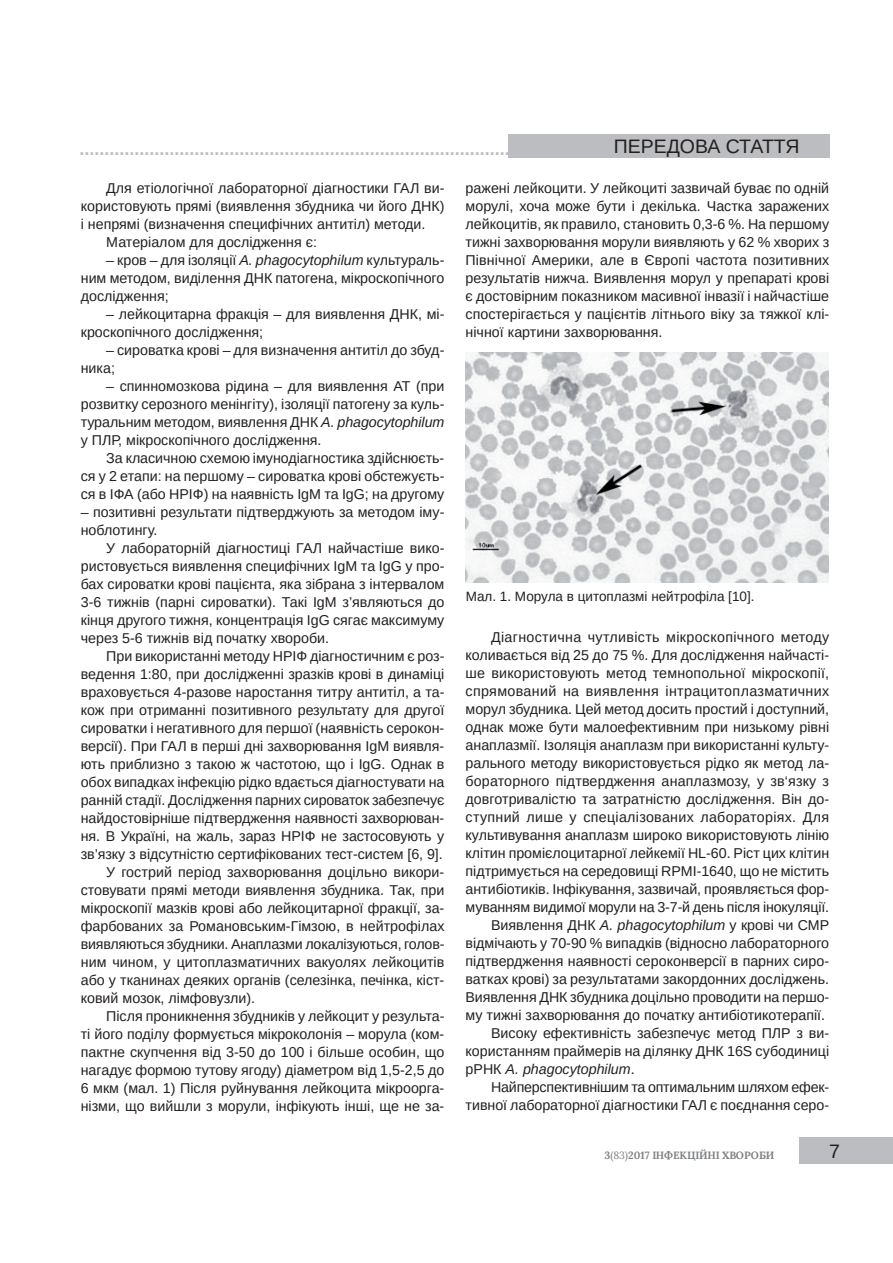
<style>
.page{position:relative;width:893px;height:1263px;background:#fff}
.page>*{position:absolute;margin:0;border:0;box-sizing:border-box;transform-origin:0 0}
.t1{font:19.5px "Arimo";color:#231f20}
.t2{font:700 18px "Arimo";color:#bcbdc0}
.t3{font:14.25px/18px "Arimo";color:#231f20;text-align:justify}
.t4{font:14.25px "Arimo";letter-spacing:.025em;color:#231f20}
.t5{font:14.25px "Arimo";letter-spacing:.02em;color:#231f20}
.t6{font:italic 14.25px "Arimo";color:#231f20}
.t7{font:13.5px "Arimo";color:#231f20}
.t8{font:700 10.5px "Lora";color:#808285}
.s1{font-style:italic}
.s2{font-style:normal}
.s3{font-weight:400}
</style>
<div class="page">
<div style="left:508px;top:134px;width:321px;height:23px;background:#bcbdc0"></div>
<div style="left:799px;top:1137px;width:94px;height:27px;background:#bcbdc0"></div>
<img style="left:466px;top:353px;width:363px;height:230px">
<p class="t2" style="left:79px;top:137px;width:432px">......................................................................................</p>
<h1 class="t1" style="left:614px;top:134px;width:187px">передова стаття</h1>
<p class="t3" style="left:106px;top:179px;width:340px">Для етіологічної лабораторної діагностики ГАЛ ви-</p>
<p class="t3" style="left:81px;top:197px;width:365px">користовують прямі (виявлення збудника чи його ДНК)</p>
<p class="t3" style="left:81px;top:215px;width:346px">і непрямі (визначення специфічних антитіл) методи.</p>
<p class="t3" style="left:106px;top:233px;width:212px">Матеріалом для дослідження є:</p>
<p class="t3" style="left:81px;top:251px;width:365px;text-indent:26px">– кров – для ізоляції <span class="s1">A. phagocytophilum</span> культураль&shy;ним методом, виділення ДНК патогена, мікроскопічного дослідження;</p>
<p class="t3" style="left:81px;top:305px;width:365px;text-indent:25px">– лейкоцитарна фракція – для виявлення ДНК, мі&shy;кроскопічного дослідження;</p>
<p class="t3" style="left:81px;top:341px;width:365px;text-indent:26px">– сироватка крові – для визначення антитіл до збуд&shy;ника;</p>
<p class="t3" style="left:81px;top:377px;width:365px;text-indent:25px">– спинномозкова рідина – для виявлення АТ (при розвитку серозного менінгіту), ізоляції патогену за куль&shy;туральним методом, виявлення ДНК <span class="s1">A. phagocytophilum </span>у ПЛР, мікроскопічного дослідження.</p>
<p class="t3" style="left:81px;top:449px;width:365px;text-indent:25px">За класичною схемою імунодіагностика здійснюєть&shy;ся у 2 етапи: на першому – сироватка крові обстежуєть&shy;ся в ІФА (або НРІФ) на наявність IgМ та IgG; на другому</p>
<p class="t3" style="left:81px;top:503px;width:365px">– позитивні результати підтверджують за методом іму&shy;ноблотингу.</p>
<p class="t3" style="left:81px;top:539px;width:365px;text-indent:25px">У лабораторній діагностиці ГАЛ найчастіше вико&shy;ристовується виявлення специфічних IgМ та IgG у про&shy;бах сироватки крові пацієнта, яка зібрана з інтервалом 3-6 тижнів (парні сироватки). Такі IgМ з’являються до кінця другого тижня, концентрація IgG сягає максимуму через 5-6 тижнів від початку хвороби.</p>
<p class="t3" style="left:106px;top:647px;width:340px">При використанні методу НРІФ діагностичним є роз-</p>
<p class="t3" style="left:81px;top:665px;width:365px">ведення 1:80, при дослідженні зразків крові в динаміці</p>
<p class="t3" style="left:81px;top:683px;width:365px">враховується 4-разове наростання титру антитіл, а та-</p>
<p class="t3" style="left:81px;top:701px;width:365px">кож при отриманні позитивного результату для другої</p>
<p class="t3" style="left:81px;top:719px;width:365px">сироватки і негативного для першої (наявність серокон-</p>
<p class="t3" style="left:81px;top:737px;width:365px">версії). При ГАЛ в перші дні захворювання IgМ виявля-</p>
<p class="t3" style="left:81px;top:755px;width:365px">ють приблизно з такою ж частотою, що і IgG. Однак в</p>
<p class="t3" style="left:81px;top:773px;width:365px">обох випадках інфекцію рідко вдається діагностувати на</p>
<p class="t3" style="left:81px;top:791px;width:365px">ранній стадії. Дослідження парних сироваток забезпечує</p>
<p class="t3" style="left:81px;top:809px;width:365px">найдостовірніше підтвердження наявності захворюван-</p>
<p class="t3" style="left:81px;top:827px;width:365px">ня. В Україні, на жаль, зараз НРІФ не застосовують у</p>
<p class="t3" style="left:81px;top:845px;width:363px">зв’язку з відсутністю сертифікованих тест-систем [6, 9].</p>
<p class="t3" style="left:106px;top:863px;width:338px">У гострий період захворювання доцільно викори-</p>
<p class="t3" style="left:81px;top:881px;width:365px">стовувати прямі методи виявлення збудника. Так, при</p>
<p class="t3" style="left:81px;top:899px;width:365px">мікроскопії мазків крові або лейкоцитарної фракції, за-</p>
<p class="t3" style="left:81px;top:917px;width:365px">фарбованих за Романовським-Гімзою, в нейтрофілах</p>
<p class="t3" style="left:81px;top:935px;width:364px">виявляються збудники. Анаплазми локалізуються, голов-</p>
<p class="t3" style="left:81px;top:953px;width:365px">ним чином, у цитоплазматичних вакуолях лейкоцитів</p>
<p class="t3" style="left:81px;top:971px;width:365px">або у тканинах деяких органів (селезінка, печінка, кіст-</p>
<p class="t3" style="left:81px;top:989px;width:176px">ковий мозок, лімфовузли).</p>
<p class="t3" style="left:106px;top:1007px;width:340px">Після проникнення збудників у лейкоцит у результа-</p>
<p class="t3" style="left:81px;top:1025px;width:365px">ті його поділу формується мікроколонія – морула (ком-</p>
<p class="t3" style="left:81px;top:1043px;width:365px">пактне скупчення від 3-50 до 100 і більше особин, що</p>
<p class="t3" style="left:81px;top:1061px;width:365px">нагадує формою тутову ягоду) діаметром від 1,5-2,5 до</p>
<p class="t3" style="left:81px;top:1079px;width:365px">6 мкм (мал. 1) Після руйнування лейкоцита мікроорга-</p>
<p class="t3" style="left:81px;top:1097px;width:365px">нізми, що вийшли з морули, інфікують інші, ще не за-</p>
<p class="t3" style="left:466px;top:179px;width:365px">ражені лейкоцити. У лейкоциті зазвичай буває по одній морулі, хоча може бути і декілька. Частка заражених лейкоцитів, як правило, становить 0,3-6 %. На першому тижні захворювання морули виявляють у 62 % хворих з Північної Америки, але в Європі частота позитивних результатів нижча. Виявлення морул у препараті крові є достовірним показником масивної інвазії і найчастіше спостерігається у пацієнтів літнього віку за тяжкої клі&shy;нічної картини захворювання.</p>
<p class="t7" style="left:466px;top:588px;width:290px">Мал. 1. Морула в цитоплазмі нейтрофіла [10].</p>
<p class="t4" style="left:491px;top:628px;width:340px">Діагностична чутливість мікроскопічного методу</p>
<p class="t3" style="left:466px;top:646px;width:365px">коливається від 25 до 75 %. Для дослідження найчасті-</p>
<p class="t3" style="left:466px;top:664px;width:365px">ше використовують метод темнопольної мікроскопії,</p>
<p class="t4" style="left:466px;top:682px;width:365px">спрямований на виявлення інтрацитоплазматичних</p>
<p class="t3" style="left:466px;top:700px;width:365px">морул збудника. Цей метод досить простий і доступний,</p>
<p class="t3" style="left:466px;top:718px;width:365px">однак може бути малоефективним при низькому рівні</p>
<p class="t3" style="left:466px;top:736px;width:365px">анаплазмії. Ізоляція анаплазм при використанні культу-</p>
<p class="t3" style="left:466px;top:754px;width:365px">рального методу використовується рідко як метод ла-</p>
<p class="t3" style="left:466px;top:772px;width:365px">бораторного підтвердження анаплазмозу, у зв‘язку з</p>
<p class="t3" style="left:466px;top:790px;width:365px">довготривалістю та затратністю дослідження. Він до-</p>
<p class="t5" style="left:466px;top:808px;width:365px">ступний лише у спеціалізованих лабораторіях. Для</p>
<p class="t3" style="left:466px;top:826px;width:365px">культивування анаплазм широко використовують лінію</p>
<p class="t3" style="left:466px;top:844px;width:365px">клітин промієлоцитарної лейкемії НL-60. Ріст цих клітин</p>
<p class="t3" style="left:466px;top:862px;width:365px">підтримується на середовищі RPMI-1640, що не містить</p>
<p class="t3" style="left:466px;top:880px;width:365px">антибіотиків. Інфікування, зазвичай, проявляється фор-</p>
<p class="t3" style="left:466px;top:898px;width:365px">муванням видимої морули на 3-7-й день після інокуляції.</p>
<p class="t3" style="left:491px;top:916px;width:340px">Виявлення ДНК <span class="s1">A. phagocytophilum</span> у крові чи СМР</p>
<p class="t3" style="left:466px;top:934px;width:365px">відмічають у 70-90 % випадків (відносно лабораторного</p>
<p class="t3" style="left:466px;top:952px;width:365px">підтвердження наявності сероконверсії в парних сиро-</p>
<p class="t3" style="left:466px;top:970px;width:365px">ватках крові) за результатами закордонних досліджень.</p>
<p class="t3" style="left:466px;top:988px;width:365px">Виявлення ДНК збудника доцільно проводити на першо-</p>
<p class="t3" style="left:466px;top:1006px;width:361px">му тижні захворювання до початку антибіотикотерапії.</p>
<p class="t3" style="left:491px;top:1024px;width:340px">Високу ефективність забезпечує метод ПЛР з ви-</p>
<p class="t3" style="left:466px;top:1042px;width:365px">користанням праймерів на ділянку ДНК 16S субодиниці</p>
<p class="t6" style="left:466px;top:1059px;width:171px"><span class="s2">рРНК</span> A. phagocytophilum<span class="s2">.</span></p>
<p class="t3" style="left:491px;top:1078px;width:340px">Найперспективнішим та оптимальним шляхом ефек-</p>
<p class="t3" style="left:466px;top:1096px;width:365px">тивної лабораторної діагностики ГАЛ є поєднання серо-</p>
<p class="t8" style="left:604px;top:1149px;width:171px">3<span class="s3">(83)</span>2017 ІНФЕКЦІЙНІ ХВОРОБИ</p>
<h1 class="t1" style="left:829px;top:1139px;width:12px">7</h1>
</div>
